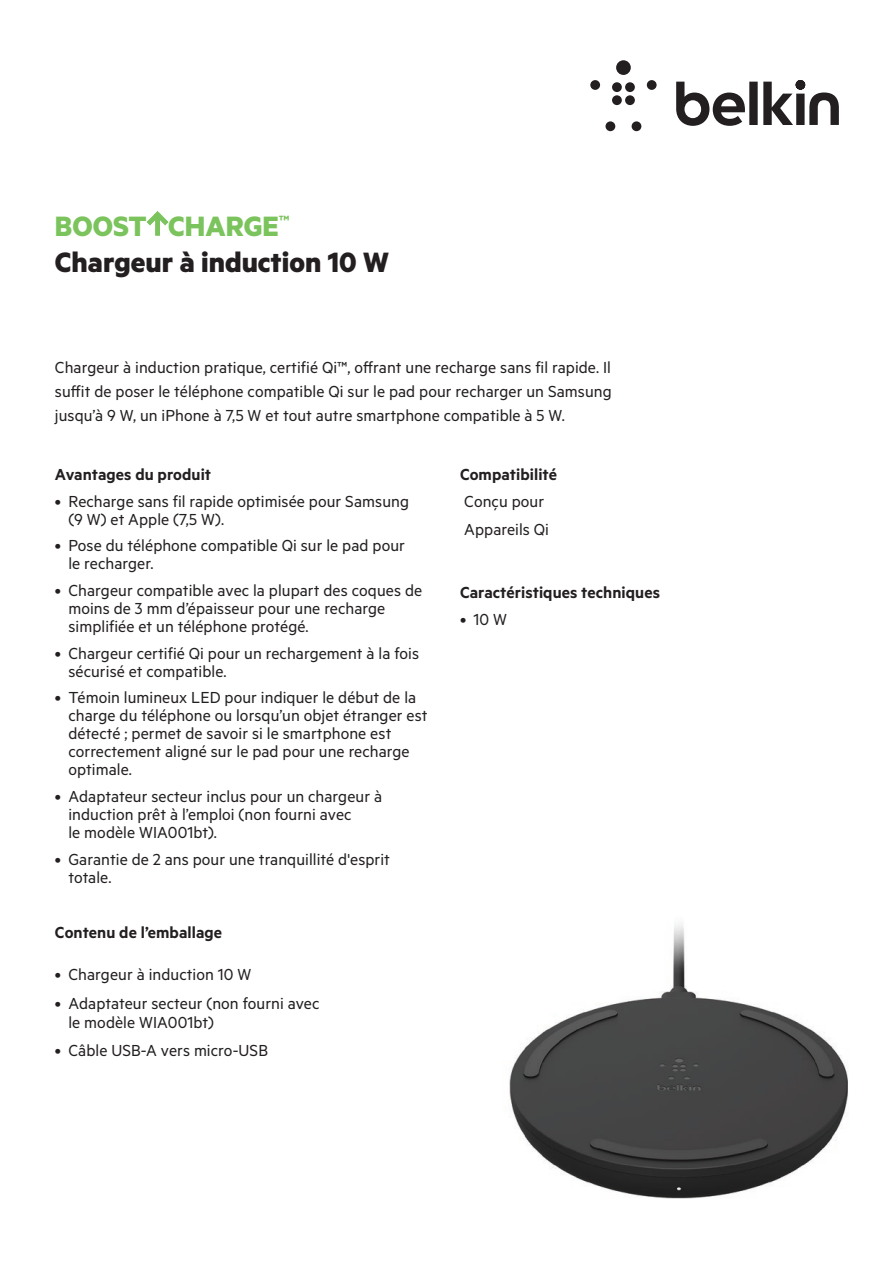
<style>
.page{position:relative;width:893px;height:1263px;background:#fff}
.page>*{position:absolute;margin:0;border:0;box-sizing:border-box;transform-origin:0 0}
.t1{font:700 31.5px/36.5px "Metric";color:#231f20}
.t2{font:18px/18px "Metric";letter-spacing:.005em;color:#231f20}
.t3{font:600 18px "Metric";letter-spacing:.005em;color:#231f20}
.s1{color:#7bc35c}
</style>
<div class="page">
<img style="left:509px;top:922px;width:339px;height:277px">
<svg style="left:590px;top:60px;width:249px;height:71px"></svg>
<svg style="left:146px;top:211px;width:23px;height:25px"></svg>
<h1 class="t1" style="left:55px;top:206px;width:335px"><span class="s1">BOOST CHARGE</span><sup>™<br></sup>Chargeur à induction 10 W</h1>
<p class="t2" style="left:55px;top:355px;width:558px;line-height:24px;text-align:justify">Chargeur à induction pratique, certifié Qi™, offrant une recharge sans fil rapide. Il suffit de poser le téléphone compatible Qi sur le pad pour recharger un Samsung jusqu’à 9 W, un iPhone à 7,5 W et tout autre smartphone compatible à 5 W.</p>
<p class="t3" style="left:55px;top:464px;width:158px">Avantages du produit</p>
<p class="t3" style="left:460px;top:464px;width:99px">Compatibilité</p>
<p class="t2" style="left:68px;top:491px;width:342px;text-indent:-14px">• Recharge sans fil rapide optimisée pour Samsung (9 W) et Apple (7,5 W).</p>
<p class="t2" style="left:68px;top:536px;width:338px;text-indent:-14px">• Pose du téléphone compatible Qi sur le pad pour le recharger.</p>
<p class="t2" style="left:68px;top:581px;width:355px;text-indent:-14px">• Chargeur compatible avec la plupart des coques de moins de 3 mm d’épaisseur pour une recharge simplifiée et un téléphone protégé.</p>
<p class="t2" style="left:68px;top:643px;width:352px;text-indent:-14px">• Chargeur certifié Qi pour un rechargement à la fois sécurisé et compatible.</p>
<p class="t2" style="left:68px;top:688px;width:361px;text-indent:-14px">• Témoin lumineux LED pour indiquer le début de la charge du téléphone ou lorsqu’un objet étranger est détecté ; permet de savoir si le smartphone est correctement aligné sur le pad pour une recharge optimale.</p>
<p class="t2" style="left:68px;top:787px;width:315px;text-indent:-14px">• Adaptateur secteur inclus pour un chargeur à induction prêt à l’emploi (non fourni avec<br>le modèle WIA001bt).</p>
<p class="t2" style="left:68px;top:849px;width:323px;text-indent:-14px">• Garantie de 2 ans pour une tranquillité d'esprit totale.</p>
<p class="t2" style="left:464px;top:486px;width:86px;line-height:28.2px">Conçu pour<br>Appareils Qi</p>
<p class="t3" style="left:460px;top:582px;width:202px">Caractéristiques techniques</p>
<p class="t2" style="left:460px;top:609px;width:48px">• 10W</p>
<p class="t3" style="left:55px;top:922px;width:169px">Contenu de l’emballage</p>
<p class="t2" style="left:55px;top:965px;width:198px">• Chargeur à induction 10 W</p>
<p class="t2" style="left:68px;top:992px;width:252px;line-height:19.5px;text-indent:-14px">• Adaptateur secteur (non fourni avec le modèle WIA001bt)</p>
<p class="t2" style="left:55px;top:1041px;width:215px">• Câble USB-A vers micro-USB</p>
</div>
